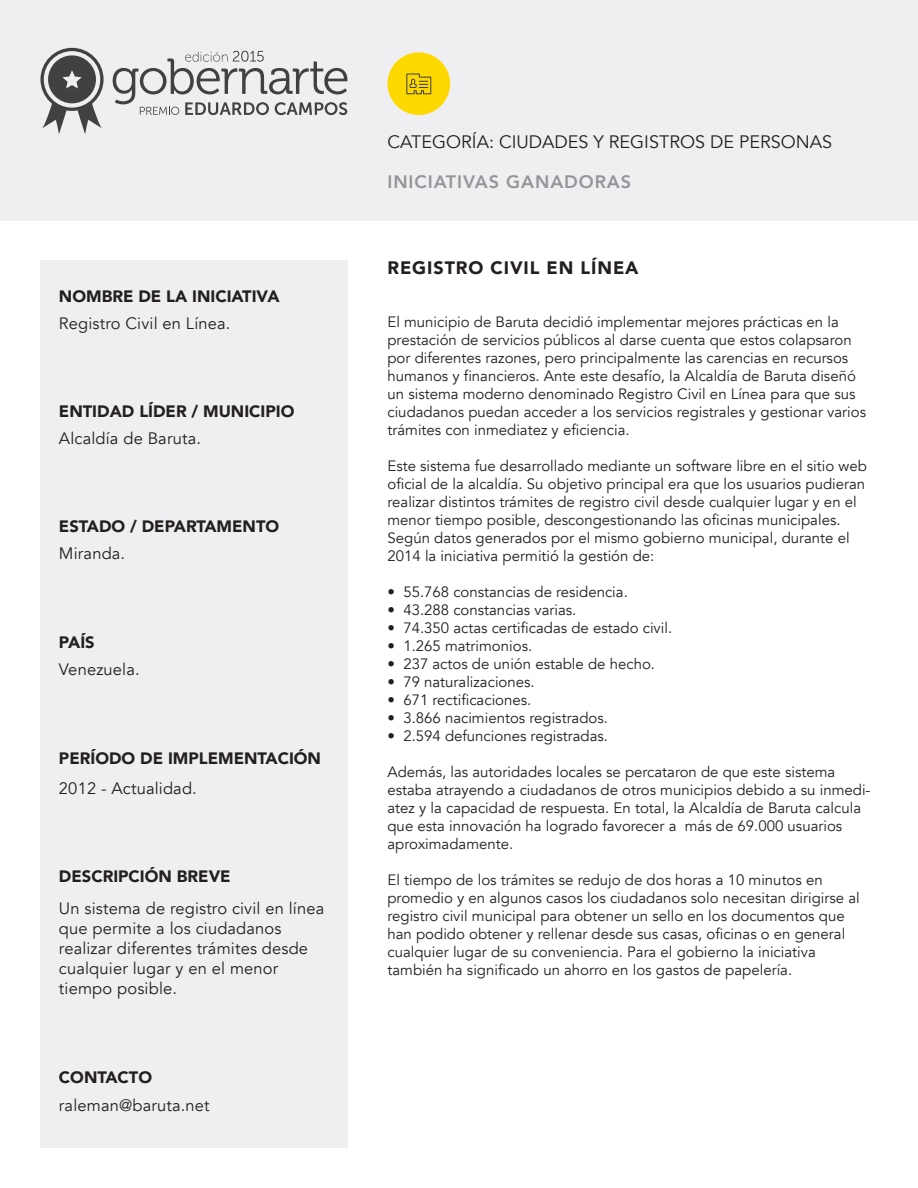
<style>
.page{position:relative;width:918px;height:1188px;background:#fff}
.page>*{position:absolute;margin:0;border:0;box-sizing:border-box;transform-origin:0 0}
.t1{font:18px "Avenir";color:#231f20}
.t2{font:800 18px "Avenir";letter-spacing:.05em;color:#939598}
.t3{font:900 18px "Avenir";letter-spacing:.05em;color:#231f20}
.t4{font:16.5px/19.8px "Avenir";letter-spacing:.01em;color:#231f20}
.t5{font:900 16.5px "Avenir";color:#231f20}
.t6{font:15px/18px "Avenir";color:#231f20}
</style>
<div class="page">
<div style="left:40px;top:261px;width:308px;height:887px;background:#efeff1"></div>
<div style="left:0;top:0;width:918px;height:220px;background:#efeff1"></div>
<svg style="left:113px;top:51px;width:234px;height:64px"></svg>
<svg style="left:40px;top:48px;width:64px;height:86px"></svg>
<div style="left:387px;top:52px;width:63px;height:63px;background:#fed900;border-radius:50%"></div>
<svg style="left:406px;top:73px;width:25px;height:21px"></svg>
<p class="t5" style="left:59px;top:282px;width:222px">NOMBRE DE LA INICIATIVA</p>
<p class="t4" style="left:59px;top:313px;width:173px">Registro Civil en Línea.</p>
<p class="t5" style="left:59px;top:397px;width:237px">ENTIDAD LÍDER / MUNICIPIO</p>
<p class="t4" style="left:59px;top:429px;width:143px">Alcaldía de Baruta.</p>
<p class="t5" style="left:59px;top:512px;width:222px">ESTADO / DEPARTAMENTO</p>
<p class="t4" style="left:59px;top:544px;width:68px">Miranda.</p>
<p class="t5" style="left:59px;top:628px;width:37px">PAÍS</p>
<p class="t4" style="left:59px;top:660px;width:82px">Venezuela.</p>
<p class="t5" style="left:59px;top:744px;width:264px">PERÍODO DE IMPLEMENTACIÓN</p>
<p class="t4" style="left:59px;top:778px;width:139px">2012 - Actualidad.</p>
<p class="t5" style="left:59px;top:862px;width:173px">DESCRIPCIÓN BREVE</p>
<p class="t4" style="left:59px;top:899px;width:267px">Un sistema de registro civil en línea que permite a los ciudadanos realizar diferentes trámites desde cualquier lugar y en el menor tiempo posible.</p>
<p class="t5" style="left:59px;top:1063px;width:95px">CONTACTO</p>
<p class="t4" style="left:59px;top:1096px;width:152px">raleman@baruta.net</p>
<p class="t1" style="left:387px;top:131px;width:446px">CATEGORÍA: CIUDADES Y REGISTROS DE PERSONAS</p>
<p class="t2" style="left:387px;top:167px;width:245px">INICIATIVAS GANADORAS</p>
<p class="t3" style="left:387px;top:253px;width:253px">REGISTRO CIVIL EN LÍNEA</p>
<p class="t6" style="left:387px;top:313px;width:480px">El municipio de Baruta decidió implementar mejores prácticas en la prestación de servicios públicos al darse cuenta que estos colapsaron por diferentes razones, pero principalmente las carencias en recursos humanos y financieros. Ante este desafío, la Alcaldía de Baruta diseñó un sistema moderno denominado Registro Civil en Línea para que sus ciudadanos puedan acceder a los servicios registrales y gestionar varios trámites con inmediatez y eficiencia.</p>
<p class="t6" style="left:387px;top:457px;width:481px">Este sistema fue desarrollado mediante un software libre en el sitio web oficial de la alcaldía. Su objetivo principal era que los usuarios pudieran realizar distintos trámites de registro civil desde cualquier lugar y en el menor tiempo posible, descongestionando las oficinas municipales.<br>Según datos generados por el mismo gobierno municipal, durante el 2014 la iniciativa permitió la gestión de:</p>
<p class="t6" style="left:387px;top:583px;width:242px">• 55.768 constancias de residencia.</p>
<p class="t6" style="left:387px;top:601px;width:190px">• 43.288 constancias varias.</p>
<p class="t6" style="left:387px;top:619px;width:286px">• 74.350 actas certificadas de estado civil.</p>
<p class="t6" style="left:387px;top:637px;width:146px">• 1.265 matrimonios.</p>
<p class="t6" style="left:387px;top:655px;width:269px">• 237 actos de unión estable de hecho.</p>
<p class="t6" style="left:387px;top:673px;width:149px">• 79 naturalizaciones.</p>
<p class="t6" style="left:387px;top:691px;width:145px">• 671 rectificaciones.</p>
<p class="t6" style="left:387px;top:709px;width:222px">• 3.866 nacimientos registrados.</p>
<p class="t6" style="left:387px;top:727px;width:222px">• 2.594 defunciones registradas.</p>
<p class="t6" style="left:387px;top:763px;width:485px">Además, las autoridades locales se percataron de que este sistema estaba atrayendo a ciudadanos de otros municipios debido a su inmedi&shy;atez y la capacidad de respuesta. En total, la Alcaldía de Baruta calcula que esta innovación ha logrado favorecer a más de 69.000 usuarios aproximadamente.</p>
<p class="t6" style="left:387px;top:871px;width:474px">El tiempo de los trámites se redujo de dos horas a 10 minutos en promedio y en algunos casos los ciudadanos solo necesitan dirigirse al registro civil municipal para obtener un sello en los documentos que han podido obtener y rellenar desde sus casas, oficinas o en general cualquier lugar de su conveniencia. Para el gobierno la iniciativa también ha significado un ahorro en los gastos de papelería.</p>
</div>
